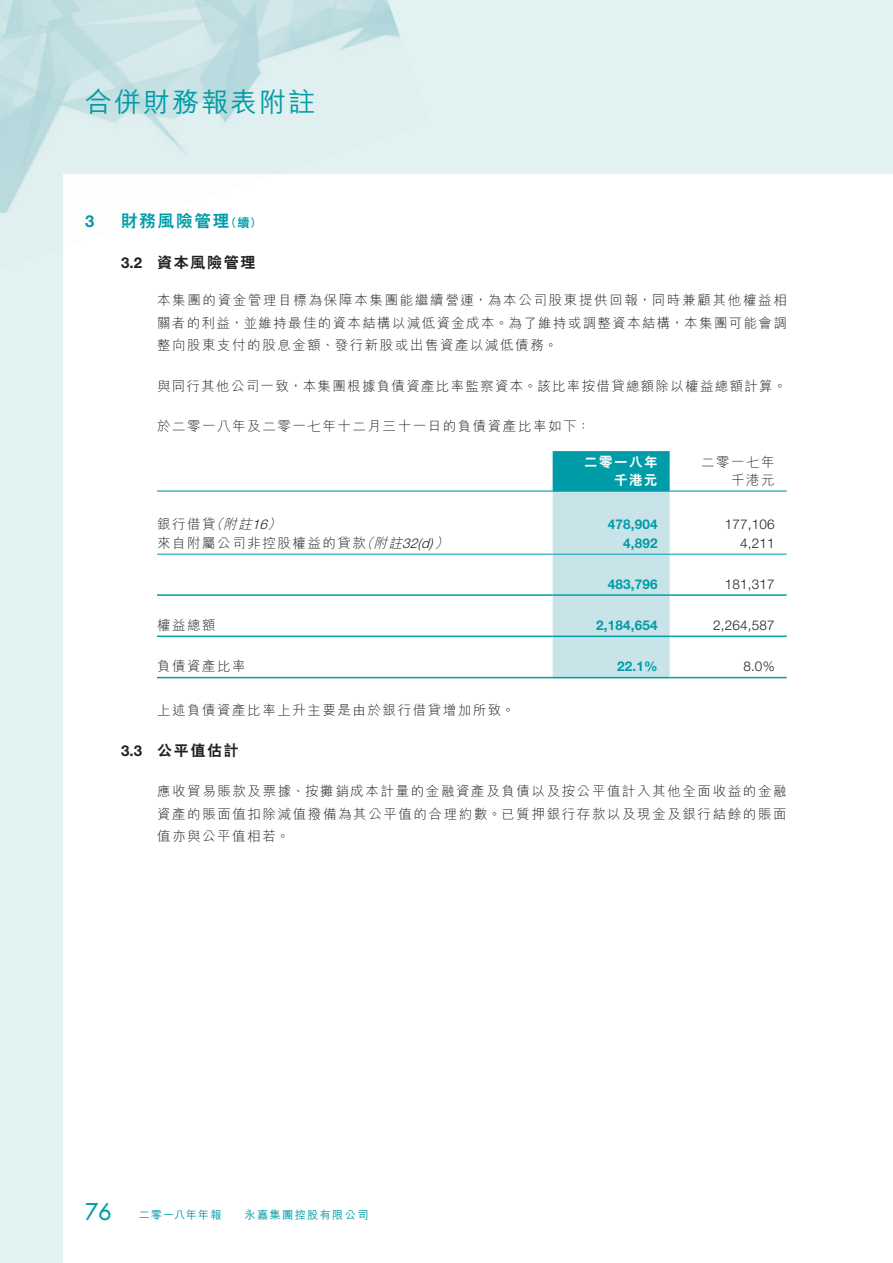
<style>
.page{position:relative;width:893px;height:1263px;background:#e2f1f2}
.page>*{position:absolute;margin:0;border:0;box-sizing:border-box;transform-origin:0 0}
.t1{font:500 27px "M Hei HK";letter-spacing:.07em;color:#009ca7}
._03_H1{font:800 16.5px "C Hei 2 HK";letter-spacing:.115em;color:#009ca7}
._03_H1-2{font:700 16.5px "Helvetica Neue LT Std";color:#009ca7}
._04___H2{font:800 15px "C Hei 2 HK";letter-spacing:.115em;color:#231f20}
._13_____P4{font:300 13.5px/22.5px "M Hei HK";letter-spacing:.115em;color:#231f20;text-align:justify}
._13_____P4-2{font:300 13.5px "M Hei HK";letter-spacing:.095em;color:#231f20}
._15_Table_Stub{font:300 13.5px "M Hei HK";letter-spacing:.115em;color:#231f20}
._31_table_tab_6pt{font:700 13.5px "Helvetica Neue LT Std";letter-spacing:.015em;color:#009ca7}
._31_table_tab_6pt-2{font:300 13.5px "Helvetica Neue LT Std";letter-spacing:.015em;color:#231f20}
._31_table_tab_6pt-3{font:800 13.5px "C Hei 2 HK";letter-spacing:.115em;color:#fff}
._31_table_tab_6pt-4{font:300 13.5px "M Hei HK";letter-spacing:.115em;color:#231f20}
.t2{font:500 11.25px "M Hei HK";letter-spacing:.115em;color:#009ca7}
.t3{font:500 11.25px "M Hei HK";letter-spacing:.085em;color:#009ca7}
.s1{font-size:12px}
.s2{font-family:"Helvetica Neue LT Std";font-weight:700}
.s3{font-style:italic}
.s4{font-family:"Helvetica Neue LT Std";font-style:italic}
.s5{font-family:"Futura Std";font-size:22.5px}
</style>
<div class="page">
<div style="left:64px;top:174px;width:829px;height:1089px;background:#fff"></div>
<img style="left:0;top:0;width:400px;height:300px">
<svg style="left:553px;top:451px;width:117px;height:226px;background:#a3d6dc"></svg>
<hr style="left:157px;top:490px;width:396px;height:2px;background:#009ca7">
<hr style="left:553px;top:490px;width:117px;height:2px;background:#009ca7">
<hr style="left:670px;top:490px;width:117px;height:2px;background:#009ca7">
<hr style="left:157px;top:554px;width:396px;height:1px;background:#009ca7">
<hr style="left:553px;top:554px;width:117px;height:1px;background:#009ca7">
<hr style="left:670px;top:554px;width:117px;height:1px;background:#009ca7">
<hr style="left:157px;top:594px;width:396px;height:2px;background:#009ca7">
<hr style="left:553px;top:594px;width:117px;height:2px;background:#009ca7">
<hr style="left:670px;top:594px;width:117px;height:2px;background:#009ca7">
<hr style="left:157px;top:636px;width:396px;height:1px;background:#009ca7">
<hr style="left:553px;top:636px;width:117px;height:1px;background:#009ca7">
<hr style="left:670px;top:636px;width:117px;height:1px;background:#009ca7">
<hr style="left:157px;top:677px;width:396px;height:1px;background:#009ca7">
<hr style="left:553px;top:677px;width:117px;height:1px;background:#009ca7">
<hr style="left:670px;top:677px;width:117px;height:1px;background:#009ca7">
<h1 class="t1" style="left:85px;top:82px;width:232px">合併財務報表附註</h1>
<p class="_03_H1-2" style="left:85px;top:211px;width:11px">3</p>
<p class="_03_H1" style="left:121px;top:210px;width:142px">財務風險管理<span class="s1">（續）</span></p>
<p class="_04___H2" style="left:121px;top:252px;width:136px"><span class="s2">3.2</span> 資本風險管理</p>
<p class="_13_____P4" style="left:157px;top:289px;width:631px">本集團的資金管理目標為保障本集團能繼續營運，為本公司股東提供回報，同時兼顧其他權益相關者的利益，並維持最佳的資本結構以減低資金成本。為了維持或調整資本結構，本集團可能會調整向股東支付的股息金額、發行新股或出售資產以減低債務。</p>
<p class="_13_____P4-2" style="left:157px;top:376px;width:631px">與同行其他公司一致，本集團根據負債資產比率監察資本。該比率按借貸總額除以權益總額計算。</p>
<p class="_13_____P4" style="left:157px;top:415px;width:435px">於二零一八年及二零一七年十二月三十一日的負債資產比率如下：</p>
<p class="_31_table_tab_6pt-3" style="left:584px;top:453px;width:75px">二零一八年</p>
<p class="_31_table_tab_6pt-4" style="left:701px;top:453px;width:75px">二零一七年</p>
<p class="_31_table_tab_6pt-3" style="left:614px;top:471px;width:45px">千港元</p>
<p class="_31_table_tab_6pt-4" style="left:731px;top:471px;width:45px">千港元</p>
<p class="_15_Table_Stub" style="left:157px;top:514px;width:130px">銀行借貸<span class="s3">（附註</span><span class="s4">16</span><span class="s3">）</span></p>
<p class="_31_table_tab_6pt" style="left:608px;top:516px;width:51px">478,904</p>
<p class="_31_table_tab_6pt-2" style="left:725px;top:516px;width:51px">177,106</p>
<p class="_15_Table_Stub" style="left:157px;top:534px;width:297px">來自附屬公司非控股權益的貸款<span class="s3">（附註</span><span class="s4">32(d)</span><span class="s3">）</span></p>
<p class="_31_table_tab_6pt" style="left:623px;top:535px;width:36px">4,892</p>
<p class="_31_table_tab_6pt-2" style="left:740px;top:535px;width:36px">4,211</p>
<p class="_31_table_tab_6pt" style="left:608px;top:576px;width:51px">483,796</p>
<p class="_31_table_tab_6pt-2" style="left:725px;top:576px;width:51px">181,317</p>
<p class="_15_Table_Stub" style="left:157px;top:616px;width:60px">權益總額</p>
<p class="_31_table_tab_6pt" style="left:596px;top:617px;width:63px">2,184,654</p>
<p class="_31_table_tab_6pt-2" style="left:713px;top:617px;width:63px">2,264,587</p>
<p class="_15_Table_Stub" style="left:157px;top:657px;width:90px">負債資產比率</p>
<p class="_31_table_tab_6pt" style="left:617px;top:658px;width:42px">22.1%</p>
<p class="_31_table_tab_6pt-2" style="left:743px;top:658px;width:33px">8.0%</p>
<p class="_13_____P4" style="left:157px;top:699px;width:360px">上述負債資產比率上升主要是由於銀行借貸增加所致。</p>
<p class="_04___H2" style="left:121px;top:740px;width:119px"><span class="s2">3.3</span> 公平值估計</p>
<p class="_13_____P4" style="left:157px;top:780px;width:631px">應收貿易賬款及票據、按攤銷成本計量的金融資產及負債以及按公平值計入其他全面收益的金融資產的賬面值扣除減值撥備為其公平值的合理約數。已質押銀行存款以及現金及銀行結餘的賬面值亦與公平值相若。</p>
<p class="t3" style="left:85px;top:1207px;width:138px"><span class="s5">76</span> 二零一八年年報</p>
<p class="t2" style="left:245px;top:1207px;width:126px">永嘉集團控股有限公司</p>
</div>
